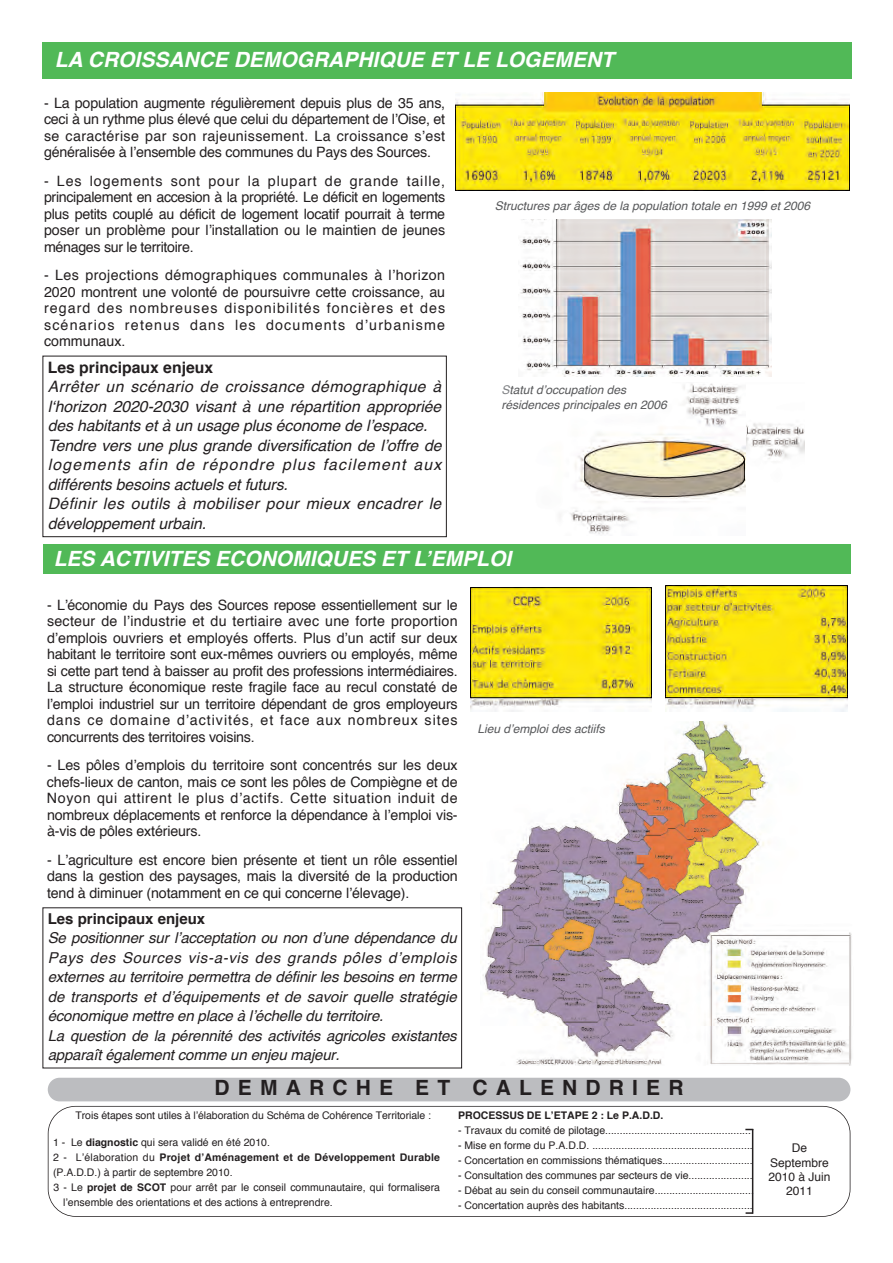
<style>
.page{position:relative;width:893px;height:1263px;background:#fff}
.page>*{position:absolute;margin:0;border:0;box-sizing:border-box;transform-origin:0 0}
.t1{font:italic 700 21px "Helvetica";color:#fff}
.t2{font:700 21px "Helvetica";letter-spacing:.39em;color:#231f20}
.t3{font:italic 15.75px/19.5px "Helvetica";color:#231f20}
.t4{font:700 15.75px "Helvetica";color:#231f20}
.t5{font:italic 15px/19.5px "Helvetica";letter-spacing:-.01em;color:#231f20}
.t6{font:700 15px "Helvetica";color:#231f20}
.t7{font:14.25px/16.5px "Helvetica";letter-spacing:-.01em;color:#231f20;text-align:justify}
.t8{font:italic 12px/14.4px "Helvetica";color:#57585a}
.t9{font:12px/14.4px "Helvetica";color:#231f20;text-align:center}
.t10{font:10.5px "Helvetica";color:#231f20}
.t11{font:700 10.5px "Helvetica";letter-spacing:.02em;color:#231f20}
.t12{font:700 10.5px "Helvetica";color:#231f20}
.s1{color:#808285}
.s2{font-weight:700}
.s3{font-weight:400}
</style>
<div class="page">
<div style="left:48px;top:1106px;width:802px;height:111px;border:2px solid #231f20;border-radius:28px"></div>
<div style="left:43px;top:544px;width:807px;height:30px;background:#51b957"></div>
<div style="left:43px;top:43px;width:809px;height:36px;background:#51b957"></div>
<div style="left:43px;top:356px;width:404px;height:181px;border:1px solid #231f20"></div>
<img style="left:456px;top:92px;width:394px;height:99px">
<img style="left:560px;top:383px;width:244px;height:151px">
<img style="left:520px;top:220px;width:251px;height:156px">
<img style="left:482px;top:721px;width:370px;height:345px">
<img style="left:470px;top:587px;width:182px;height:124px">
<img style="left:666px;top:585px;width:182px;height:126px">
<div style="left:48px;top:1078px;width:802px;height:23px;background:#bcbdc0;border-radius:12px"></div>
<hr style="left:752px;top:1129px;width:1px;height:85px;background:#231f20">
<svg style="left:746px;top:1212px;width:7px;height:2px"></svg>
<h1 class="t1" style="left:55px;top:51px;width:561px">LA CROISSANCE DEMOGRAPHIQUE ET LE LOGEMENT</h1>
<p class="t7" style="left:44px;top:96px;width:403px">- La population augmente régulièrement depuis plus de 35 ans, ceci à un rythme plus élevé que celui du département de lʼOise, et se caractérise par son rajeunissement. La croissance sʼest généralisée à lʼensemble des communes du Pays des Sources.</p>
<p class="t7" style="left:44px;top:174px;width:403px">- Les logements sont pour la plupart de grande taille, principalement en accesion à la propriété. Le déficit en logements plus petits couplé au déficit de logement locatif pourrait à terme poser un problème pour lʼinstallation ou le maintien de jeunes ménages sur le territoire.</p>
<p class="t7" style="left:44px;top:268px;width:403px">- Les projections démographiques communales à lʼhorizon 2020 montrent une volonté de poursuivre cette croissance, au regard des nombreuses disponibilités foncières et des scénarios retenus dans les documents dʼurbanisme communaux.</p>
<p class="t4" style="left:48px;top:361px;width:167px">Les principaux enjeux</p>
<p class="t3" style="left:48px;top:378px;width:395px">Arrêter un scénario de croissance démographique à lʻhorizon 2020-2030 visant à une répartition appropriée des habitants et à un usage plus économe de lʼespace.<br>Tendre vers une plus grande diversification de lʼoffre de logements afin de répondre plus facilement aux différents besoins actuels et futurs.<br>Définir les outils à mobiliser pour mieux encadrer le développement urbain.</p>
<p class="t8" style="left:495px;top:200px;width:317px">Structures par âges de la population totale en 1999 et 2006</p>
<p class="t8" style="left:502px;top:384px;width:167px"><span class="s1">S</span>tatut dʼoccupation des résidences principales en 2006</p>
<h1 class="t1" style="left:54px;top:550px;width:459px">LES ACTIVITES ECONOMIQUES ET LʼEMPLOI</h1>
<p class="t7" style="left:47px;top:597px;width:412px">- Lʼéconomie du Pays des Sources repose essentiellement sur le secteur de lʼindustrie et du tertiaire avec une forte proportion dʼemplois ouvriers et employés offerts. Plus dʼun actif sur deux habitant le territoire sont eux-mêmes ouvriers ou employés, même si cette part tend à baisser au profit des professions intermédiaires.<br>La structure économique reste fragile face au recul constaté de lʼemploi industriel sur un territoire dépendant de gros employeurs dans ce domaine dʼactivités, et face aux nombreux sites concurrents des territoires voisins.</p>
<p class="t7" style="left:47px;top:758px;width:412px">- Les pôles dʼemplois du territoire sont concentrés sur les deux chefs-lieux de canton, mais ce sont les pôles de Compiègne et de Noyon qui attirent le plus dʼactifs. Cette situation induit de nombreux déplacements et renforce la dépendance à lʼemploi vis&shy;à-vis de pôles extérieurs.</p>
<p class="t7" style="left:47px;top:852px;width:412px">- Lʼagriculture est encore bien présente et tient un rôle essentiel dans la gestion des paysages, mais la diversité de la production tend à diminuer (notamment en ce qui concerne lʼélevage).</p>
<p class="t6" style="left:48px;top:912px;width:159px">Les principaux enjeux</p>
<p class="t5" style="left:48px;top:930px;width:410px">Se positionner sur lʼacceptation ou non dʼune dépendance du Pays des Sources vis-a-vis des grands pôles dʼemplois externes au territoire permettra de définir les besoins en terme de transports et dʼéquipements et de savoir quelle stratégie économique mettre en place à lʼéchelle du territoire.<br>La question de la pérennité des activités agricoles existantes apparaît également comme un enjeu majeur.</p>
<p class="t8" style="left:477px;top:723px;width:129px">Lieu dʼemploi des actiifs</p>
<h1 class="t2" style="left:215px;top:1079px;width:471px">DEMARCHE ET CALENDRIER</h1>
<p class="t10" style="left:76px;top:1111px;width:357px">Trois étapes sont utiles à lʼélaboration du Schéma de Cohérence Territoriale :</p>
<p class="t10" style="left:53px;top:1138px;width:219px">1 - Le <span class="s2">diagnostic</span> qui sera validé en été 2010.</p>
<p class="t11" style="left:53px;top:1153px;width:389px"><span class="s3">2 - Lʼélaboration du</span> Projet dʼAménagement et de Développement Durable</p>
<p class="t10" style="left:53px;top:1168px;width:181px">(P.A.D.D.) à partir de septembre 2010.</p>
<p class="t10" style="left:53px;top:1183px;width:388px">3 - Le <span class="s2">projet de SCOT</span> pour arrêt par le conseil communautaire, qui formalisera</p>
<p class="t10" style="left:63px;top:1198px;width:271px">lʼensemble des orientations et des actions à entreprendre.</p>
<p class="t12" style="left:458px;top:1111px;width:207px">PROCESSUS DE LʼETAPE 2 : Le P.A.D.D.</p>
<p class="t10" style="left:458px;top:1126px;width:294px">- Travaux du comité de pilotage..................................................</p>
<p class="t10" style="left:458px;top:1141px;width:296px">- Mise en forme du P.A.D.D. .......................................................</p>
<p class="t10" style="left:458px;top:1156px;width:296px">- Concertation en commissions thématiques...............................</p>
<p class="t10" style="left:458px;top:1171px;width:296px">- Consultation des communes par secteurs de vie......................</p>
<p class="t10" style="left:458px;top:1186px;width:297px">- Débat au sein du conseil communautaire..................................</p>
<p class="t10" style="left:458px;top:1201px;width:296px">- Concertation auprès des habitants............................................</p>
<p class="t9" style="left:768px;top:1142px;width:64px">De<br>Septembre<br>2010 à Juin<br>2011</p>
</div>
